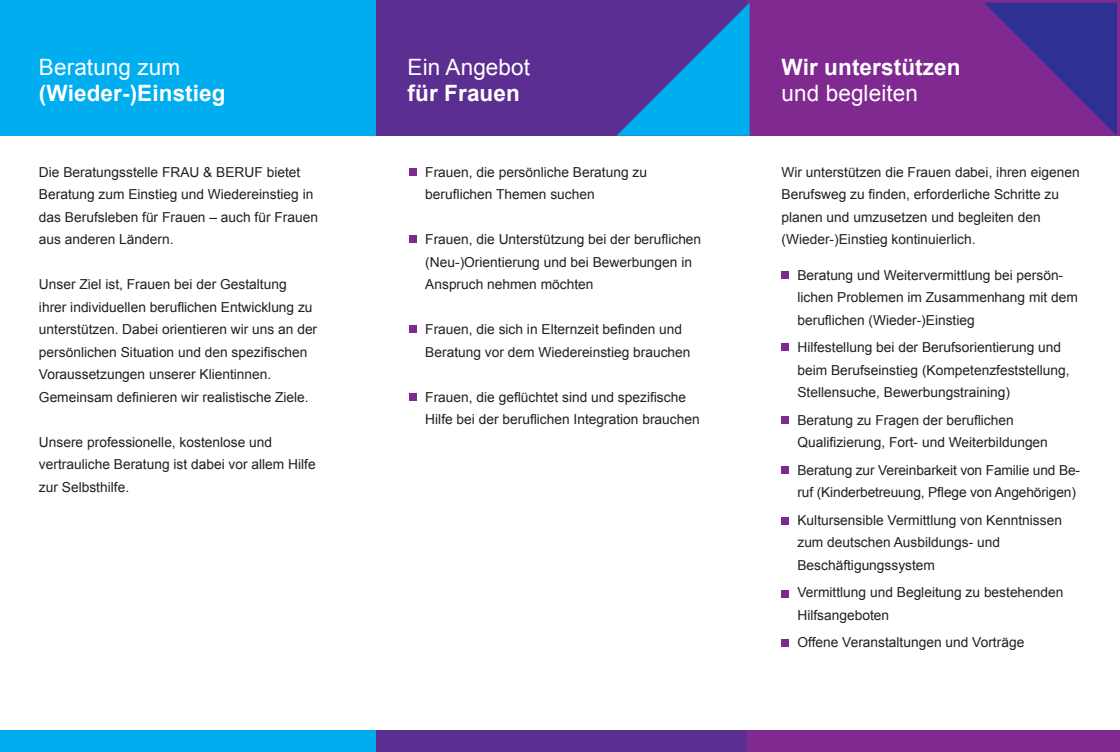
<style>
.page{position:relative;width:1120px;height:752px;background:#fff}
.page>*{position:absolute;margin:0;border:0;box-sizing:border-box;transform-origin:0 0}
.t1{font:700 22.5px "Arial";letter-spacing:.005em;color:#fff}
.t2{font:22.5px "Arial";letter-spacing:.005em;color:#fff}
.t3{font:13.75px/22.5px "Arial";color:#231f20}
</style>
<div class="page">
<div style="left:376px;top:0;width:373px;height:136px;background:#5b2e91"></div>
<div style="left:748px;top:0;width:372px;height:136px;background:#802990"></div>
<div style="left:0;top:730px;width:376px;height:21px;background:#00aeef"></div>
<div style="left:376px;top:730px;width:373px;height:21px;background:#5b2e91"></div>
<div style="left:748px;top:730px;width:372px;height:21px;background:#802990"></div>
<div style="left:0;top:0;width:376px;height:136px;background:#00aeef"></div>
<svg style="left:616px;top:3px;width:133px;height:133px"></svg>
<svg style="left:984px;top:3px;width:133px;height:133px"></svg>
<div style="left:409px;top:168px;width:8px;height:8px;background:#802990"></div>
<div style="left:409px;top:235px;width:8px;height:7px;background:#802990"></div>
<div style="left:409px;top:325px;width:8px;height:8px;background:#802990"></div>
<div style="left:409px;top:393px;width:8px;height:7px;background:#802990"></div>
<div style="left:781px;top:271px;width:8px;height:7px;background:#802990"></div>
<div style="left:781px;top:343px;width:8px;height:7px;background:#802990"></div>
<div style="left:781px;top:416px;width:8px;height:7px;background:#802990"></div>
<div style="left:781px;top:466px;width:8px;height:7px;background:#802990"></div>
<div style="left:781px;top:517px;width:8px;height:7px;background:#802990"></div>
<div style="left:781px;top:590px;width:8px;height:7px;background:#802990"></div>
<div style="left:781px;top:639px;width:8px;height:7px;background:#802990"></div>
<h1 class="t2" style="left:39px;top:52px;width:143px">Beratung zum</h1>
<h1 class="t1" style="left:39px;top:78px;width:188px">(Wieder-)Einstieg</h1>
<p class="t3" style="left:39px;top:161px;width:280px">Die Beratungsstelle FRAU &amp; BERUF bietet Beratung zum Einstieg und Wiedereinstieg in das Berufsleben für Frauen – auch für Frauen aus anderen Ländern.</p>
<p class="t3" style="left:39px;top:273px;width:280px">Unser Ziel ist, Frauen bei der Gestaltung ihrer individuellen beruflichen Entwicklung zu unterstützen. Dabei orientieren wir uns an der persönlichen Situation und den spezifischen Voraussetzungen unserer Klientinnen.<br>Gemeinsam definieren wir realistische Ziele.</p>
<p class="t3" style="left:39px;top:431px;width:278px">Unsere professionelle, kostenlose und vertrauliche Beratung ist dabei vor allem Hilfe zur Selbsthilfe.</p>
<h1 class="t2" style="left:407px;top:52px;width:124px">Ein Angebot</h1>
<h1 class="t1" style="left:407px;top:78px;width:114px">für Frauen</h1>
<p class="t3" style="left:425px;top:161px;width:223px">Frauen, die persönliche Beratung zu beruflichen Themen suchen</p>
<p class="t3" style="left:425px;top:228px;width:277px">Frauen, die Unterstützung bei der beruflichen (Neu-)Orientierung und bei Bewerbungen in<br>Anspruch nehmen möchten</p>
<p class="t3" style="left:425px;top:318px;width:267px">Frauen, die sich in Elternzeit befinden und<br>Beratung vor dem Wiedereinstieg brauchen</p>
<p class="t3" style="left:425px;top:386px;width:276px">Frauen, die geflüchtet sind und spezifische<br>Hilfe bei der beruflichen Integration brauchen</p>
<h1 class="t1" style="left:781px;top:52px;width:180px">Wir unterstützen</h1>
<h1 class="t2" style="left:781px;top:78px;width:138px">und begleiten</h1>
<p class="t3" style="left:781px;top:161px;width:300px">Wir unterstützen die Frauen dabei, ihren eigenen Berufsweg zu finden, erforderliche Schritte zu planen und umzusetzen und begleiten den (Wieder-)Einstieg kontinuierlich.</p>
<p class="t3" style="left:797px;top:263px;width:282px">Beratung und Weitervermittlung bei persön&shy;lichen Problemen im Zusammenhang mit dem beruflichen (Wieder-)Einstieg</p>
<p class="t3" style="left:797px;top:336px;width:274px">Hilfestellung bei der Berufsorientierung und beim Berufseinstieg (Kompetenzfeststellung,<br>Stellensuche, Bewerbungstraining)</p>
<p class="t3" style="left:797px;top:408px;width:252px">Beratung zu Fragen der beruflichen<br>Qualifizierung, Fort- und Weiterbildungen</p>
<p class="t3" style="left:797px;top:458px;width:284px">Beratung zur Vereinbarkeit von Familie und Be&shy;ruf (Kinderbetreuung, Pflege von Angehörigen)</p>
<p class="t3" style="left:797px;top:508px;width:266px">Kultursensible Vermittlung von Kenntnissen zum deutschen Ausbildungs- und<br>Beschäftigungssystem</p>
<p class="t3" style="left:797px;top:581px;width:267px">Vermittlung und Begleitung zu bestehenden<br>Hilfsangeboten</p>
<p class="t3" style="left:797px;top:631px;width:228px">Offene Veranstaltungen und Vorträge</p>
</div>
